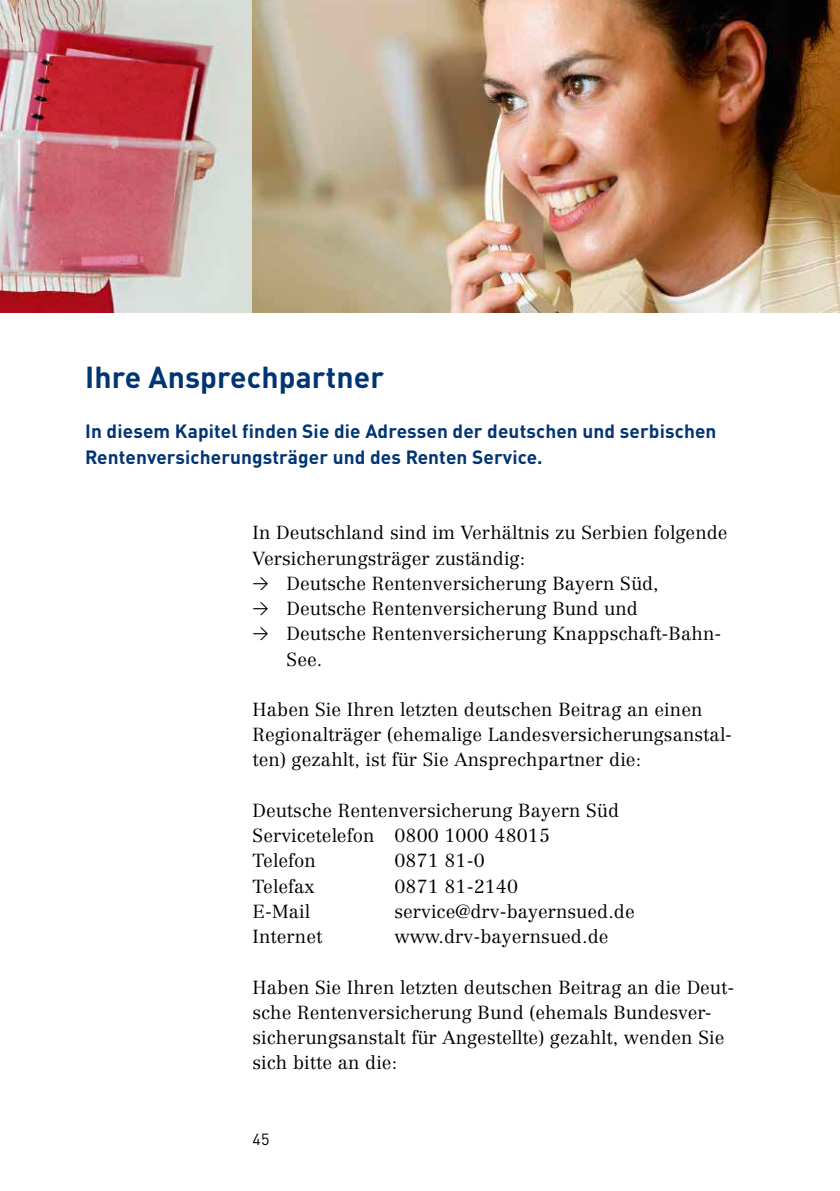
<style>
.page{position:relative;width:840px;height:1191px;background:#fff}
.page>*{position:absolute;margin:0;border:0;box-sizing:border-box;transform-origin:0 0}
.t1{font:700 30px "DIN Pro";letter-spacing:.005em;color:#003472}
.t2{font:700 19px/25.2px "DIN Pro";letter-spacing:.005em;color:#003472}
.t3{font:300 18.6px/25.2px "Centennial LT Pro";letter-spacing:.005em;color:#000}
.t4{font:16px "DIN Pro";color:#000}
.s1{font-family:"DIN Regular Alternate";font-weight:400;font-size:16px}
</style>
<div class="page">
<img style="left:0;top:0;width:839px;height:312px">
<h2 class="t1" style="left:85px;top:352px;width:300px">Ihre Ansprechpartner</h2>
<p class="t2" style="left:85px;top:417px;width:632px">In diesem Kapitel finden Sie die Adressen der deutschen und serbischen<br>Rentenversicherungsträger und des Renten Service.</p>
<p class="t3" style="left:252px;top:520px;width:476px">In Deutschland sind im Verhältnis zu Serbien folgende<br>Versicherungsträger zuständig:</p>
<p class="t3" style="left:252px;top:570px;width:407px"><span class="s1">&gt;</span> Deutsche Rentenversicherung Bayern Süd,</p>
<p class="t3" style="left:252px;top:596px;width:386px"><span class="s1">&gt;</span> Deutsche Rentenversicherung Bund und</p>
<p class="t3" style="left:286px;top:621px;width:436px;text-indent:-34px"><span class="s1">&gt;</span> Deutsche Rentenversicherung Knappschaft-Bahn-<br>See.</p>
<p class="t3" style="left:252px;top:697px;width:481px">Haben Sie Ihren letzten deutschen Beitrag an einen<br>Regionalträger (ehemalige Landesversicherungsanstal&shy;ten) gezahlt, ist für Sie Ansprechpartner die:</p>
<p class="t3" style="left:252px;top:797px;width:368px">Deutsche Rentenversicherung Bayern Süd</p>
<p class="t3" style="left:252px;top:823px;width:299px">Servicetelefon 0800 1000 48015</p>
<p class="t3" style="left:252px;top:848px;width:65px">Telefon</p>
<p class="t3" style="left:394px;top:848px;width:92px">0871 81-0</p>
<p class="t3" style="left:252px;top:873px;width:63px">Telefax</p>
<p class="t3" style="left:394px;top:873px;width:125px">0871 81-2140</p>
<p class="t3" style="left:252px;top:898px;width:59px">E-Mail</p>
<p class="t3" style="left:394px;top:898px;width:242px">service@drv-bayernsued.de</p>
<p class="t3" style="left:252px;top:924px;width:71px">Internet</p>
<p class="t3" style="left:394px;top:924px;width:215px">www.drv-bayernsued.de</p>
<p class="t3" style="left:252px;top:974px;width:483px">Haben Sie Ihren letzten deutschen Beitrag an die Deut&shy;sche Rentenversicherung Bund (ehemals Bundesver&shy;sicherungsanstalt für Angestellte) gezahlt, wenden Sie sich bitte an die:</p>
<p class="t4" style="left:252px;top:1126px;width:18px">45</p>
</div>
